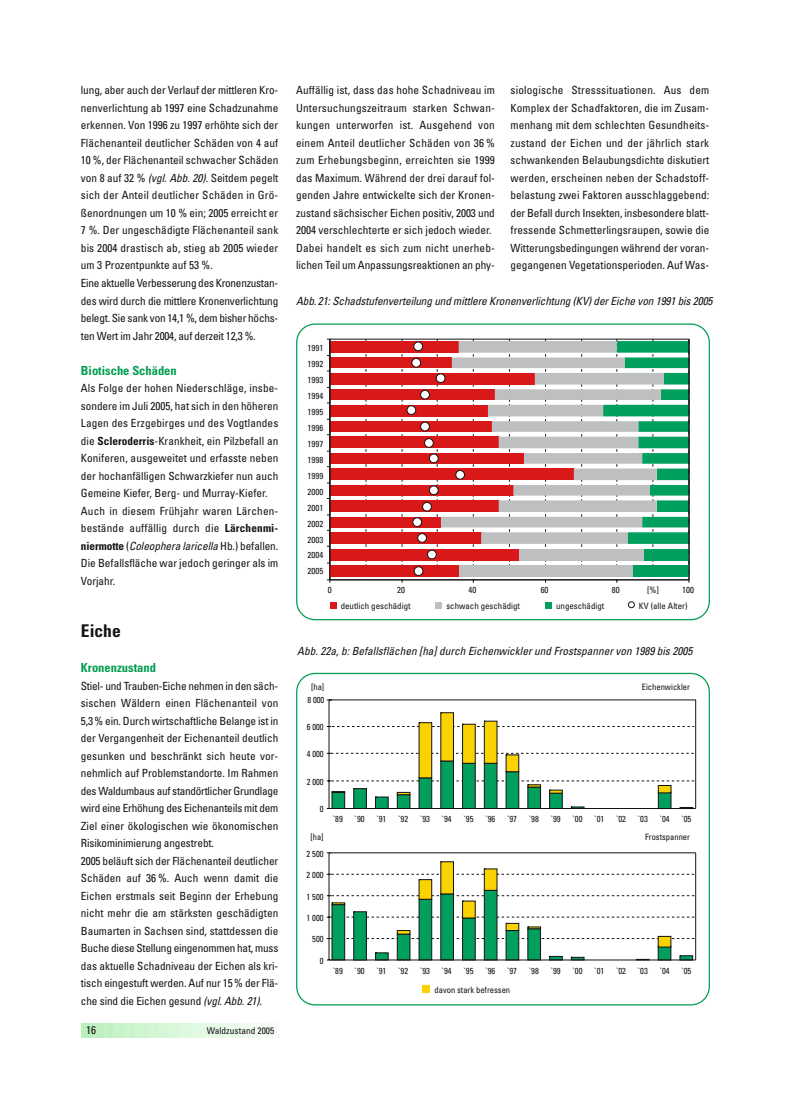
<style>
.page{position:relative;width:791px;height:1099px;background:#fff}
.page>*{position:absolute;margin:0;border:0;box-sizing:border-box;transform-origin:0 0}
.t1{font:700 condensed 17.5px "Univers";color:#141314}
.t2{font:700 condensed 12.5px "Univers";color:#009d50}
.t3{font:condensed 11.25px/17.5px "Univers";color:#141314}
.t4{font:italic condensed 11.25px "Univers";letter-spacing:-.005em;color:#141314}
.t5{font:condensed 9.38px "Univers";color:#141314}
.t6{font:condensed 8.75px/16.4px "Univers";color:#141314}
.s1{font-style:italic}
.s2{font-weight:700}
</style>
<div class="page">
<svg style="left:81px;top:1023px;width:190px;height:14px;background:#d9f6da"></svg>
<svg style="left:296px;top:323px;width:413px;height:297px"></svg>
<svg style="left:296px;top:672px;width:413px;height:333px"></svg>
<p class="t3" style="left:81px;top:83px;width:199px">lung, aber auch der Verlauf der mittleren Kro&shy;nenverlichtung ab 1997 eine Schadzunahme erkennen. Von 1996 zu 1997 erhöhte sich der Flächenanteil deutlicher Schäden von 4 auf 10 %, der Flächenanteil schwacher Schäden von 8 auf 32 % <span class="s1">(vgl.Abb.20)</span>. Seitdem pegelt sich der Anteil deutlicher Schäden in Grö&shy;ßenordnungen um 10 % ein; 2005 erreicht er 7 %. Der ungeschädigte Flächenanteil sank bis 2004 drastisch ab, stieg ab 2005 wieder um 3 Prozentpunkte auf 53 %.<br>Eine aktuelle Verbesserung des Kronenzustan&shy;des wird durch die mittlere Kronenverlichtung belegt. Sie sank von 14,1 %, dem bisher höchs&shy;ten Wert im Jahr 2004, auf derzeit 12,3 %.</p>
<p class="t2" style="left:81px;top:365px;width:97px">Biotische Schäden</p>
<p class="t3" style="left:81px;top:380px;width:199px">Als Folge der hohen Niederschläge, insbe&shy;sondere im Juli 2005, hat sich in den höheren Lagen des Erzgebirges und des Vogtlandes die <span class="s2">Scleroderris</span>-Krankheit, ein Pilzbefall an Koniferen, ausgeweitet und erfasste neben der hochanfälligen Schwarzkiefer nun auch Gemeine Kiefer, Berg- und Murray-Kiefer.<br>Auch in diesem Frühjahr waren Lärchen&shy;bestände auffällig durch die <span class="s2">Lärchenmi&shy;niermotte</span> (<span class="s1">Coleophera laricella</span>Hb.) befallen.<br>Die Befallsfläche war jedoch geringer als im Vorjahr.</p>
<h1 class="t1" style="left:81px;top:624px;width:41px">Eiche</h1>
<p class="t2" style="left:81px;top:663px;width:76px">Kronenzustand</p>
<p class="t3" style="left:81px;top:678px;width:199px">Stiel- und Trauben-Eiche nehmen in den säch&shy;sischen Wäldern einen Flächenanteil von 5,3 % ein. Durch wirtschaftliche Belange ist in der Vergangenheit der Eichenanteil deutlich gesunken und beschränkt sich heute vor&shy;nehmlich auf Problemstandorte. Im Rahmen des Waldumbaus auf standörtlicher Grundlage wird eine Erhöhung des Eichenanteils mit dem Ziel einer ökologischen wie ökonomischen Risikominimierung angestrebt.<br>2005 beläuft sich der Flächenanteil deutlicher Schäden auf 36 %. Auch wenn damit die Eichen erstmals seit Beginn der Erhebung nicht mehr die am stärksten geschädigten Baumarten in Sachsen sind, stattdessen die Buche diese Stellung eingenommen hat, muss das aktuelle Schadniveau der Eichen als kri&shy;tisch eingestuft werden. Auf nur 15 % der Flä&shy;che sind die Eichen gesund <span class="s1">(vgl.Abb.21)</span>.</p>
<p class="t3" style="left:86px;top:1021px;width:11px">16</p>
<p class="t5" style="left:207px;top:1026px;width:69px">Waldzustand 2005</p>
<p class="t3" style="left:296px;top:83px;width:200px">Auffällig ist, dass das hohe Schadniveau im Untersuchungszeitraum starken Schwan&shy;kungen unterworfen ist. Ausgehend von einem Anteil deutlicher Schäden von 36 % zum Erhebungsbeginn, erreichten sie 1999 das Maximum. Während der drei darauf fol&shy;genden Jahre entwickelte sich der Kronen&shy;zustand sächsischer Eichen positiv, 2003 und 2004 verschlechterte er sich jedoch wieder.<br>Dabei handelt es sich zum nicht unerheb&shy;lichen Teil um Anpassungsreaktionen an phy-</p>
<p class="t3" style="left:510px;top:83px;width:200px;text-align:justify">siologische Stresssituationen. Aus dem Komplex der Schadfaktoren, die im Zusam&shy;menhang mit dem schlechten Gesundheits&shy;zustand der Eichen und der jährlich stark schwankenden Belaubungsdichte diskutiert werden, erscheinen neben der Schadstoff&shy;belastung zwei Faktoren ausschlaggebend: der Befall durch Insekten, insbesondere blatt&shy;fressende Schmetterlingsraupen, sowie die Witterungsbedingungen während der voran&shy;gegangenen Vegetationsperioden. Auf Was-</p>
<p class="t4" style="left:296px;top:296px;width:420px">Abb. 21:Schadstufenverteilung und mittlere Kronenverlichtung (KV)derEiche von 1991 bis 2005</p>
<p class="t6" style="left:307px;top:340px;width:17px">1991<br>1992</p>
<p class="t6" style="left:307px;top:372px;width:17px">1993<br>1994</p>
<p class="t6" style="left:307px;top:404px;width:17px;text-align:justify">1995<br>1996<br>1997</p>
<p class="t6" style="left:307px;top:452px;width:17px">1998<br>1999</p>
<p class="t6" style="left:307px;top:484px;width:17px">2000<br>2001</p>
<p class="t6" style="left:307px;top:516px;width:17px">2002<br>2003</p>
<p class="t6" style="left:307px;top:547px;width:17px">2004<br>2005</p>
<p class="t6" style="left:646px;top:582px;width:13px">[%]</p>
<p class="t6" style="left:328px;top:582px;width:5px">0</p>
<p class="t6" style="left:397px;top:582px;width:9px">20</p>
<p class="t6" style="left:468px;top:582px;width:9px">40</p>
<p class="t6" style="left:540px;top:582px;width:9px">60</p>
<p class="t6" style="left:611px;top:582px;width:9px">80</p>
<p class="t6" style="left:681px;top:582px;width:13px">100</p>
<p class="t6" style="left:340px;top:598px;width:71px">deutlich geschädigt</p>
<p class="t6" style="left:446px;top:598px;width:75px">schwach geschädigt</p>
<p class="t6" style="left:556px;top:598px;width:50px">ungeschädigt</p>
<p class="t6" style="left:638px;top:598px;width:50px">KV (alle Alter)</p>
<p class="t4" style="left:297px;top:646px;width:398px">Abb.22a,b:Befallsflächen [ha]durch Eichenwicklerund Frostspannervon 1989 bis 2005</p>
<p class="t6" style="left:311px;top:679px;width:15px">[ha]</p>
<p class="t6" style="left:641px;top:679px;width:50px">Eichenwickler</p>
<p class="t6" style="left:307px;top:692px;width:19px">8 000</p>
<p class="t6" style="left:306px;top:719px;width:19px">6 000</p>
<p class="t6" style="left:306px;top:746px;width:19px">4 000</p>
<p class="t6" style="left:306px;top:774px;width:19px">2 000</p>
<p class="t6" style="left:320px;top:801px;width:5px">0</p>
<p class="t6" style="left:333px;top:811px;width:11px">`89</p>
<p class="t6" style="left:354px;top:811px;width:11px">`90</p>
<p class="t6" style="left:376px;top:811px;width:11px">`91</p>
<p class="t6" style="left:398px;top:811px;width:11px">`92</p>
<p class="t6" style="left:420px;top:811px;width:11px">`93</p>
<p class="t6" style="left:441px;top:811px;width:11px">`94</p>
<p class="t6" style="left:463px;top:811px;width:11px">`95</p>
<p class="t6" style="left:485px;top:811px;width:11px">`96</p>
<p class="t6" style="left:507px;top:811px;width:11px">`97</p>
<p class="t6" style="left:528px;top:811px;width:11px">`98</p>
<p class="t6" style="left:550px;top:811px;width:11px">`99</p>
<p class="t6" style="left:572px;top:811px;width:11px">`00</p>
<p class="t6" style="left:594px;top:811px;width:11px">`01</p>
<p class="t6" style="left:615px;top:811px;width:11px">`02</p>
<p class="t6" style="left:637px;top:811px;width:11px">`03</p>
<p class="t6" style="left:659px;top:811px;width:11px">`04</p>
<p class="t6" style="left:681px;top:811px;width:11px">`05</p>
<p class="t6" style="left:310px;top:829px;width:15px">[ha]</p>
<p class="t6" style="left:644px;top:829px;width:46px">Frostspanner</p>
<p class="t6" style="left:306px;top:846px;width:19px">2 500</p>
<p class="t6" style="left:306px;top:867px;width:19px">2 000</p>
<p class="t6" style="left:306px;top:889px;width:19px">1 500</p>
<p class="t6" style="left:306px;top:910px;width:19px">1 000</p>
<p class="t6" style="left:312px;top:931px;width:13px">500</p>
<p class="t6" style="left:320px;top:953px;width:5px">0</p>
<p class="t6" style="left:333px;top:963px;width:11px">`89</p>
<p class="t6" style="left:354px;top:963px;width:11px">`90</p>
<p class="t6" style="left:376px;top:963px;width:11px">`91</p>
<p class="t6" style="left:398px;top:963px;width:11px">`92</p>
<p class="t6" style="left:420px;top:963px;width:11px">`93</p>
<p class="t6" style="left:441px;top:963px;width:11px">`94</p>
<p class="t6" style="left:463px;top:963px;width:11px">`95</p>
<p class="t6" style="left:485px;top:963px;width:11px">`96</p>
<p class="t6" style="left:507px;top:963px;width:11px">`97</p>
<p class="t6" style="left:528px;top:963px;width:11px">`98</p>
<p class="t6" style="left:550px;top:963px;width:11px">`99</p>
<p class="t6" style="left:572px;top:963px;width:11px">`00</p>
<p class="t6" style="left:594px;top:963px;width:11px">`01</p>
<p class="t6" style="left:615px;top:963px;width:11px">`02</p>
<p class="t6" style="left:637px;top:963px;width:11px">`03</p>
<p class="t6" style="left:434px;top:982px;width:77px">davon stark befressen</p>
<p class="t6" style="left:659px;top:963px;width:11px">`04</p>
<p class="t6" style="left:681px;top:963px;width:11px">`05</p>
</div>
